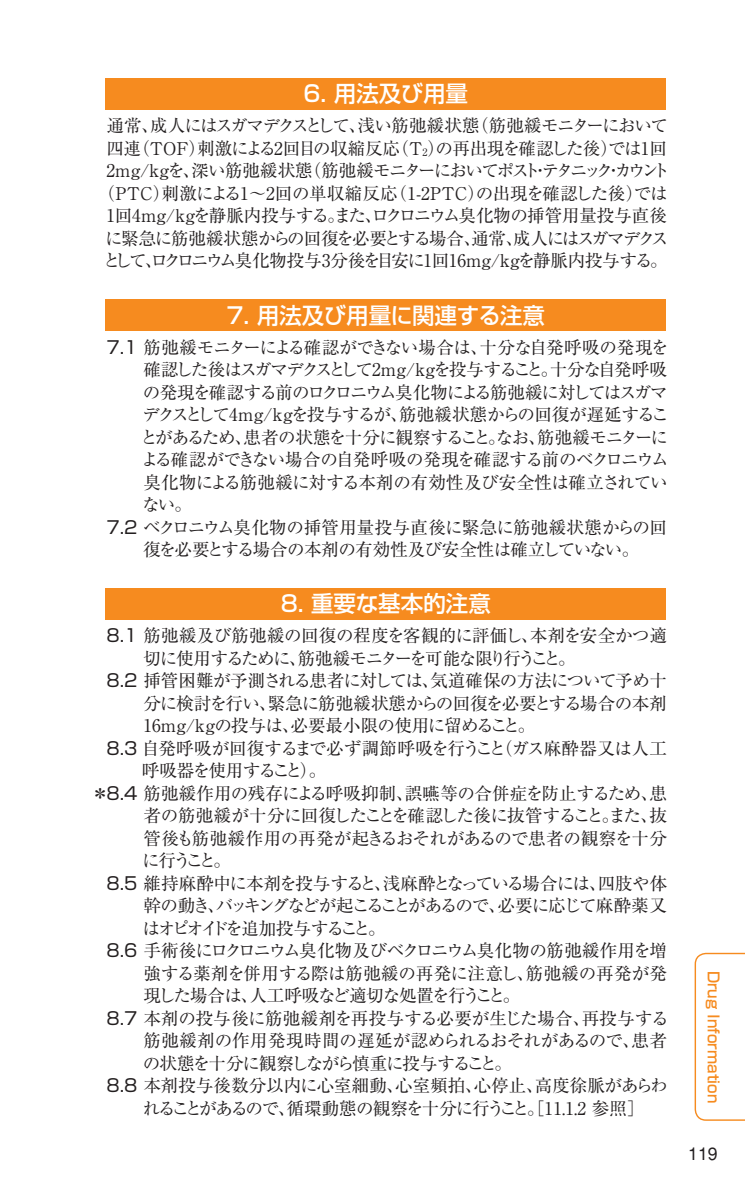
<style>
.page{position:relative;width:745px;height:1191px;background:#fff}
.page>*{position:absolute;margin:0;border:0;box-sizing:border-box;transform-origin:0 0}
.t1{font:500 22.5px "Shin Go Pro";color:#fff}
.t2{font:17.75px "Helvetica";color:#231f20}
.t3{font:17.5px/22.5px "Ryumin Pro";letter-spacing:-.04em;color:#231f20;text-align:center}
.t4{font:17.5px "Ryumin Pro";letter-spacing:-.075em;color:#231f20}
.t5{font:17.5px "Ryumin Pro";color:#231f20}
.t6{font:17.5px "Ryumin Pro";letter-spacing:-.01em;color:#231f20}
.t7{font:17.5px "Ryumin Pro";letter-spacing:-.005em;color:#231f20}
.t8{font:17.5px "Ryumin Pro";letter-spacing:-.015em;color:#231f20}
.t9{font:17.5px "Ryumin Pro";letter-spacing:-.1em;color:#231f20}
.t10{font:17.5px "Ryumin Pro";letter-spacing:-.085em;color:#231f20}
.t11{font:17.5px "Ryumin Pro";letter-spacing:-.105em;color:#231f20}
.t12{font:17.5px "Ryumin Pro";letter-spacing:.005em;color:#231f20}
.t13{font:17.5px "Ryumin Pro";letter-spacing:-.09em;color:#231f20}
.t14{font:17.5px "Ryumin Pro";letter-spacing:-.065em;color:#231f20}
.t15{font:17.5px "Ryumin Pro";letter-spacing:-.15em;color:#231f20}
.t16{font:500 15px "Shin Go Pro";color:#f68b1f}
.s1{font-size:10.25px}
.s2{font-family:"Shin Go Pro"}
</style>
<div class="page">
<svg style="left:694px;top:952px;width:50px;height:169px"></svg>
<div style="left:105px;top:78px;width:560px;height:32px;background:#f68b1f"></div>
<div style="left:105px;top:299px;width:560px;height:32px;background:#f68b1f"></div>
<div style="left:105px;top:588px;width:560px;height:31px;background:#f68b1f"></div>
<p class="t1" style="left:303px;top:75px;width:166px">6. 用法及び用量</p>
<p class="t3" style="left:98px;top:113px;width:573px">通常、成人にはスガマデクスとして、浅い筋弛緩状態（筋弛緩モニターにおいて四連（TOF）刺激による2回目の収縮反応（T<span class="s1">2</span>）の再出現を確認した後）では1回2mg/kgを、深い筋弛緩状態（筋弛緩モニターにおいてポスト・テタニック・カウント（PTC）刺激による1～2回の単収縮反応（1-2PTC）の出現を確認した後）では1回4mg/kgを静脈内投与する。また、ロクロニウム臭化物の挿管用量投与直後に緊急に筋弛緩状態からの回復を必要とする場合、通常、成人にはスガマデクスとして、ロクロニウム臭化物投与3分後を目安に1回16mg/kgを静脈内投与する。</p>
<p class="t1" style="left:226px;top:296px;width:320px">7. 用法及び用量に関連する注意</p>
<p class="t3" style="left:106px;top:334px;width:563px"><span class="s2">7.1</span> 筋弛緩モニターによる確認ができない場合は、十分な自発呼吸の発現を</p>
<p class="t10" style="left:143px;top:356px;width:524px">確認した後はスガマデクスとして2mg/kgを投与すること。十分な自発呼吸</p>
<p class="t9" style="left:143px;top:378px;width:526px">の発現を確認する前のロクロニウム臭化物による筋弛緩に対してはスガマ</p>
<p class="t3" style="left:142px;top:402px;width:527px">デクスとして4mg/kgを投与するが、筋弛緩状態からの回復が遅延するこ</p>
<p class="t4" style="left:140px;top:423px;width:528px">とがあるため、患者の状態を十分に観察すること。なお、筋弛緩モニターに</p>
<p class="t3" style="left:141px;top:447px;width:529px">よる確認ができない場合の自発呼吸の発現を確認する前のベクロニウム</p>
<p class="t3" style="left:143px;top:469px;width:525px">臭化物による筋弛緩に対する本剤の有効性及び安全性は確立されてい</p>
<p class="t3" style="left:142px;top:492px;width:51px">ない。</p>
<p class="t6" style="left:106px;top:513px;width:562px"><span class="s2">7.2</span> ベクロニウム臭化物の挿管用量投与直後に緊急に筋弛緩状態からの回</p>
<p class="t3" style="left:143px;top:537px;width:497px">復を必要とする場合の本剤の有効性及び安全性は確立していない。</p>
<p class="t1" style="left:280px;top:585px;width:211px">8. 重要な基本的注意</p>
<p class="t6" style="left:106px;top:622px;width:561px"><span class="s2">8.1</span> 筋弛緩及び筋弛緩の回復の程度を客観的に評価し、本剤を安全かつ適</p>
<p class="t13" style="left:143px;top:644px;width:433px">切に使用するために、筋弛緩モニターを可能な限り行うこと。</p>
<p class="t3" style="left:106px;top:668px;width:561px"><span class="s2">8.2</span> 挿管困難が予測される患者に対しては、気道確保の方法について予め十</p>
<p class="t3" style="left:143px;top:690px;width:524px">分に検討を行い、緊急に筋弛緩状態からの回復を必要とする場合の本剤</p>
<p class="t3" style="left:143px;top:713px;width:393px">16mg/kgの投与は、必要最小限の使用に留めること。</p>
<p class="t7" style="left:106px;top:734px;width:561px"><span class="s2">8.3</span> 自発呼吸が回復するまで必ず調節呼吸を行うこと（ガス麻酔器又は人工</p>
<p class="t9" style="left:142px;top:757px;width:186px">呼吸器を使用すること）。</p>
<p class="t5" style="left:91px;top:779px;width:576px"><span class="s2">＊8.4</span> 筋弛緩作用の残存による呼吸抑制、誤嚥等の合併症を防止するため、患</p>
<p class="t3" style="left:143px;top:803px;width:524px">者の筋弛緩が十分に回復したことを確認した後に抜管すること。また、抜</p>
<p class="t8" style="left:143px;top:824px;width:524px">管後も筋弛緩作用の再発が起きるおそれがあるので患者の観察を十分</p>
<p class="t3" style="left:142px;top:848px;width:90px">に行うこと。</p>
<p class="t3" style="left:106px;top:871px;width:561px"><span class="s2">8.5</span> 維持麻酔中に本剤を投与すると、浅麻酔となっている場合には、四肢や体</p>
<p class="t11" style="left:143px;top:892px;width:524px">幹の動き、バッキングなどが起こることがあるので、必要に応じて麻酔薬又</p>
<p class="t15" style="left:142px;top:914px;width:244px">はオピオイドを追加投与すること。</p>
<p class="t3" style="left:106px;top:938px;width:561px"><span class="s2">8.6</span> 手術後にロクロニウム臭化物及びベクロニウム臭化物の筋弛緩作用を増</p>
<p class="t8" style="left:143px;top:959px;width:524px">強する薬剤を併用する際は筋弛緩の再発に注意し、筋弛緩の再発が発</p>
<p class="t4" style="left:143px;top:982px;width:378px">現した場合は、人工呼吸など適切な処置を行うこと。</p>
<p class="t12" style="left:106px;top:1004px;width:563px"><span class="s2">8.7</span> 本剤の投与後に筋弛緩剤を再投与する必要が生じた場合、再投与する</p>
<p class="t7" style="left:143px;top:1027px;width:524px">筋弛緩剤の作用発現時間の遅延が認められるおそれがあるので、患者</p>
<p class="t14" style="left:143px;top:1049px;width:370px">の状態を十分に観察しながら慎重に投与すること。</p>
<p class="t5" style="left:106px;top:1072px;width:562px"><span class="s2">8.8</span> 本剤投与後数分以内に心室細動、心室頻拍、心停止、高度徐脈があらわ</p>
<p class="t4" style="left:143px;top:1094px;width:503px">れることがあるので、循環動態の観察を十分に行うこと。［11.1.2 参照］</p>
<p class="t16" style="left:725px;top:970px;width:134px;rotate:90deg">Drug Information</p>
<p class="t2" style="left:687px;top:1143px;width:31px">119</p>
</div>
